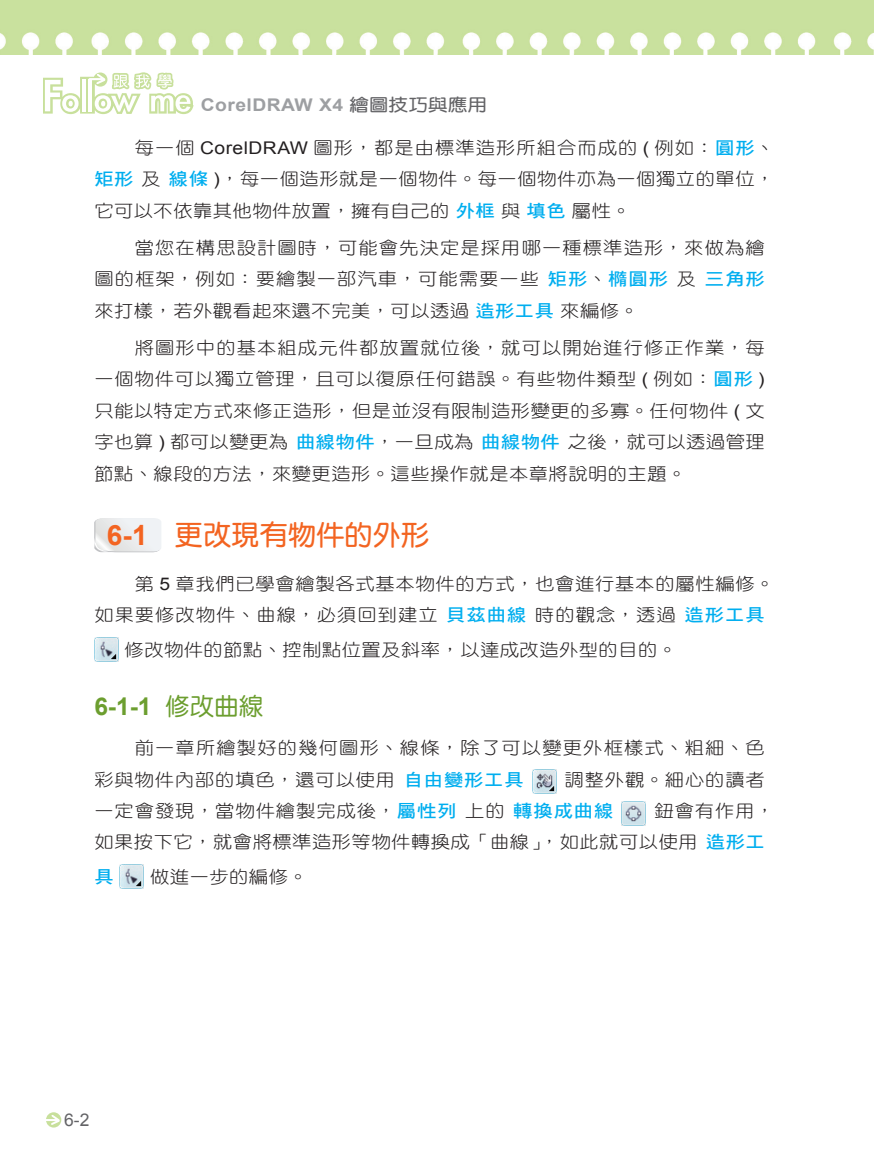
<style>
.page{position:relative;width:874px;height:1171px;background:#fff}
.page>*{position:absolute;margin:0;border:0;box-sizing:border-box;transform-origin:0 0}
.t1{font:28px "DF Yuan Std W7";letter-spacing:.01em;color:#f36421}
.t2{font:700 24.5px "Arial";color:#6c9e2f}
.t3{font:17.5px/31.5px "DF Yuan Std W3";letter-spacing:.03em;color:#231f20;text-align:justify;scale:1.1 1}
.t4{font:17.5px/32.2px "DF Yuan Std W3";letter-spacing:.06em;color:#231f20;scale:1.1 1}
.t5{font:17.5px/31.2px "DF Yuan Std W3";letter-spacing:.05em;color:#231f20;scale:1.1 1}
.t6{font:700 17.5px "Arial";letter-spacing:.025em;color:#9d9fa2;scale:1.1 1}
.t7{font:17.5px "Arial";color:#636366}
.t8{font:17.5px "DF Hei Std W7";color:#00aeef;scale:1.1 1}
.s1{font-family:"DF Yuan Std W7";font-weight:400;color:#636366}
.s2{font-family:"Arial"}
.s3{font-family:"DF Hei Std W7";color:#00aeef}
.s4{font-family:"Arial";font-weight:700}
.s5{font-family:"DF Yuan Std W5";font-weight:400}
</style>
<div class="page">
<img style="left:0;top:0;width:873px;height:55px">
<svg style="left:43px;top:72px;width:150px;height:42px"></svg>
<div style="left:46px;top:1112px;width:15px;height:15px;background:#c8e09c;border-radius:50%"></div>
<svg style="left:46px;top:1115px;width:14px;height:10px"></svg>
<svg style="left:94px;top:518px;width:67px;height:34px"></svg>
<img style="left:94px;top:637px;width:24px;height:24px">
<img style="left:532px;top:770px;width:24px;height:24px">
<img style="left:621px;top:801px;width:24px;height:24px">
<img style="left:120px;top:864px;width:24px;height:24px">
<p class="t6" style="left:200px;top:93px;width:262px">CorelDRAW X4 <span class="s1">繪圖技巧與應用</span></p>
<p class="t3" style="left:94px;top:132px;width:619px;text-indent:40px">每一個 <span class="s2">CorelDRAW</span> 圖形，都是由標準造形所組合而成的 <span class="s2">(</span> 例如：<span class="s3">圓形</span>、<span class="s3">矩形</span>及<span class="s3">線條</span> <span class="s2">)</span>，每一個造形就是一個物件。每一個物件亦為一個獨立的單位，它可以不依靠其他物件放置，擁有自己的<span class="s3">外框</span>與<span class="s3">填色</span>屬性。</p>
<p class="t3" style="left:94px;top:231px;width:610px;text-indent:40px">當您在構思設計圖時，可能會先決定是採用哪一種標準造形，來做為繪圖的框架，例如：要繪製一部汽車，可能需要一些<span class="s3">矩形</span>、<span class="s3">橢圓形</span>及<span class="s3">三角形</span>來打樣，若外觀看起來還不完美，可以透過<span class="s3">造形工具</span>來編修。</p>
<p class="t3" style="left:94px;top:331px;width:610px;text-indent:40px">將圖形中的基本組成元件都放置就位後，就可以開始進行修正作業，每一個物件可以獨立管理，且可以復原任何錯誤。有些物件類型 <span class="s2">(</span> 例如：<span class="s3">圓形</span> <span class="s2">)</span>只能以特定方式來修正造形，但是並沒有限制造形變更的多寡。任何物件 <span class="s2">(</span> 文字也算 <span class="s2">)</span> 都可以變更為<span class="s3">曲線物件</span>，一旦成為<span class="s3">曲線物件</span>之後，就可以透過管理節點、線段的方法，來變更造形。這些操作就是本章將說明的主題。</p>
<h1 class="t1" style="left:107px;top:520px;width:324px"><span class="s4">6-1</span> 更改現有物件的外形</h1>
<p class="t3" style="left:94px;top:567px;width:619px;text-indent:40px">第 <span class="s2">5</span> 章我們已學會繪製各式基本物件的方式，也會進行基本的屬性編修。如果要修改物件、曲線，必須回到建立<span class="s3">貝茲曲線</span>時的觀念，透過<span class="s3">造形工具</span></p>
<p class="t3" style="left:124px;top:633px;width:503px">修改物件的節點、控制點位置及斜率，以達成改造外型的目的。</p>
<h2 class="t2" style="left:94px;top:690px;width:170px">6-1-1 <span class="s5">修改曲線</span></h2>
<p class="t4" style="left:94px;top:731px;width:610px;text-indent:40px">前一章所繪製好的幾何圖形、線條，除了可以變更外框樣式、粗細、色彩與物件內部的填色，還可以使用<span class="s3">自由變形工具</span></p>
<p class="t5" style="left:94px;top:763px;width:610px;text-indent:470px">調整外觀。細心的讀者一定會發現，當物件繪製完成後，<span class="s3">屬性列</span>上的<span class="s3">轉換成曲線</span></p>
<p class="t3" style="left:94px;top:795px;width:619px;text-indent:559px">鈕會有作用，如果按下它，就會將標準造形等物件轉換成「曲線」，如此就可以使用<span class="s3">造形工</span></p>
<p class="t8" style="left:94px;top:867px;width:19px">具</p>
<p class="t3" style="left:150px;top:861px;width:145px">做進一步的編修。</p>
<p class="t7" style="left:64px;top:1108px;width:27px">6-2</p>
</div>
